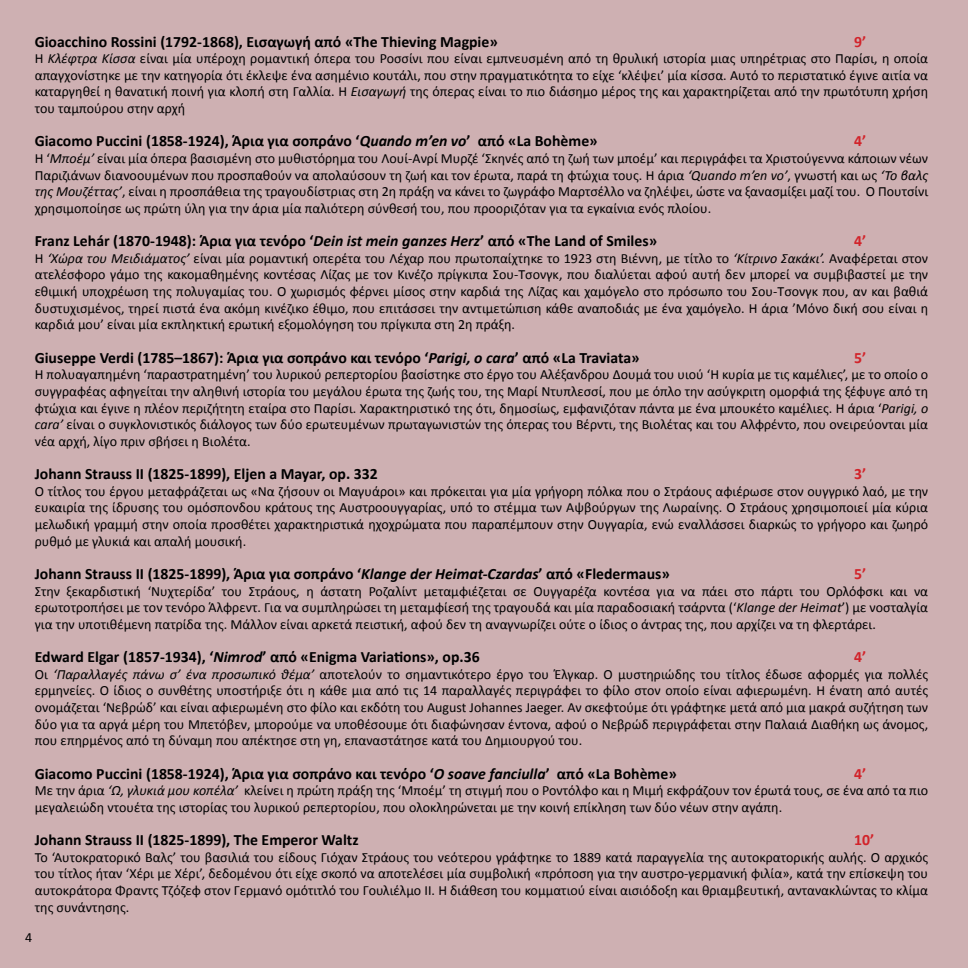
<style>
.page{position:relative;width:968px;height:968px;background:#fff}
.page>*{position:absolute;margin:0;border:0;box-sizing:border-box;transform-origin:0 0}
.t1{font:700 15.75px "Calibri";color:#000}
.t2{font:700 15.75px "Calibri";color:#d2232a}
.t3{font:14px/16.6px "Calibri";color:#000;text-align:justify}
.s1{font-style:italic}
</style>
<div class="page">
<div style="left:0;top:0;width:967px;height:967px;background:#ceb0b2"></div>
<p class="t1" style="left:35px;top:30px;width:464px">Gioacchino Rossini (1792-1868), Εισαγωγή από «The Thieving Magpie»</p>
<p class="t2" style="left:854px;top:30px;width:14px">9’</p>
<p class="t3" style="left:35px;top:50px;width:894px">Η <span class="s1">Κλέφτρα Κίσσα</span> είναι μία υπέροχη ρομαντική όπερα του Ροσσίνι που είναι εμπνευσμένη από τη θρυλική ιστορία μιας υπηρέτριας στο Παρίσι, η οποία απαγχονίστηκε με την κατηγορία ότι έκλεψε ένα ασημένιο κουτάλι, που στην πραγματικότητα το είχε ‘κλέψει’ μία κίσσα. Αυτό το περιστατικό έγινε αιτία να καταργηθεί η θανατική ποινή για κλοπή στη Γαλλία. Η <span class="s1">Εισαγωγή</span> της όπερας είναι το πιο διάσημο μέρος της και χαρακτηρίζεται από την πρωτότυπη χρήση του ταμπούρου στην αρχή</p>
<p class="t1" style="left:35px;top:130px;width:564px">Giacomo Puccini (1858-1924), Άρια για σοπράνο ‘<span class="s1">Quando m’en vo</span>’ από «La Βohème»</p>
<p class="t2" style="left:854px;top:130px;width:14px">4’</p>
<p class="t3" style="left:35px;top:150px;width:894px">Η ‘<span class="s1">Μποέμ’</span> είναι μία όπερα βασισμένη στο μυθιστόρημα του Λουί-Ανρί Μυρζέ ‘Σκηνές από τη ζωή των μποέμ’ και περιγράφει τα Χριστούγεννα κάποιων νέων Παριζιάνων διανοουμένων που προσπαθούν να απολαύσουν τη ζωή και τον έρωτα, παρά τη φτώχια τους. Η άρια <span class="s1">‘Quando m’en vo’</span>, γνωστή και ως <span class="s1">‘Το βαλς της Μουζέττας’</span>, είναι η προσπάθεια της τραγουδίστριας στη 2η πράξη να κάνει το ζωγράφο Μαρτσέλλο να ζηλέψει, ώστε να ξανασμίξει μαζί του. Ο Πουτσίνι χρησιμοποίησε ως πρώτη ύλη για την άρια μία παλιότερη σύνθεσή του, που προοριζόταν για τα εγκαίνια ενός πλοίου.</p>
<p class="t1" style="left:35px;top:230px;width:623px">Franz Lehár (1870-1948): Άρια για τενόρο ‘<span class="s1">Dein ist mein ganzes Herz</span>’ από «The Land of Smiles»</p>
<p class="t2" style="left:854px;top:230px;width:14px">4’</p>
<p class="t3" style="left:35px;top:249px;width:894px">Η <span class="s1">‘Χώρα του Μειδιάματος’</span> είναι μία ρομαντική οπερέτα του Λέχαρ που πρωτοπαίχτηκε το 1923 στη Βιέννη, με τίτλο το <span class="s1">‘Κίτρινο Σακάκι’.</span> Αναφέρεται στον ατελέσφορο γάμο της κακομαθημένης κοντέσας Λίζας με τον Κινέζο πρίγκιπα Σου-Τσονγκ, που διαλύεται αφού αυτή δεν μπορεί να συμβιβαστεί με την εθιμική υποχρέωση της πολυγαμίας του. Ο χωρισμός φέρνει μίσος στην καρδιά της Λίζας και χαμόγελο στο πρόσωπο του Σου-Τσονγκ που, αν και βαθιά δυστυχισμένος, τηρεί πιστά ένα ακόμη κινέζικο έθιμο, που επιτάσσει την αντιμετώπιση κάθε αναποδιάς με ένα χαμόγελο. Η άρια ’Μόνο δική σου είναι η καρδιά μου’ είναι μία εκπληκτική ερωτική εξομολόγηση του πρίγκιπα στη 2η πράξη.</p>
<p class="t1" style="left:35px;top:346px;width:606px">Giuseppe Verdi (1785–1867): Άρια για σοπράνο και τενόρο ‘<span class="s1">Parigi, o cara</span>’ από «La Traviata»</p>
<p class="t2" style="left:854px;top:346px;width:14px">5’</p>
<p class="t3" style="left:35px;top:366px;width:894px">Η πολυαγαπημένη ‘παραστρατημένη’ του λυρικού ρεπερτορίου βασίστηκε στο έργο του Αλέξανδρου Δουμά του υιού ‘Η κυρία με τις καμέλιες’, με το οποίο ο συγγραφέας αφηγείται την αληθινή ιστορία του μεγάλου έρωτα της ζωής του, της Μαρί Ντυπλεσσί, που με όπλο την ασύγκριτη ομορφιά της ξέφυγε από τη φτώχια και έγινε η πλέον περιζήτητη εταίρα στο Παρίσι. Χαρακτηριστικό της ότι, δημοσίως, εμφανιζόταν πάντα με ένα μπουκέτο καμέλιες. Η άρια ‘<span class="s1">Parigi, o cara’</span> είναι ο συγκλονιστικός διάλογος των δύο ερωτευμένων πρωταγωνιστών της όπερας του Βέρντι, της Βιολέτας και του Αλφρέντο, που ονειρεύονται μία νέα αρχή, λίγο πριν σβήσει η Βιολέτα.</p>
<p class="t1" style="left:35px;top:462px;width:344px">Johann Strauss ΙΙ (1825-1899), Eljen a Mayar, op. 332</p>
<p class="t2" style="left:854px;top:462px;width:14px">3’</p>
<p class="t3" style="left:35px;top:482px;width:894px">Ο τίτλος του έργου μεταφράζεται ως «Να ζήσουν οι Μαγυάροι» και πρόκειται για μία γρήγορη πόλκα που ο Στράους αφιέρωσε στον ουγγρικό λαό, με την ευκαιρία της ίδρυσης του ομόσπονδου κράτους της Αυστροουγγαρίας, υπό το στέμμα των Αψβούργων της Λωραίνης. Ο Στράους χρησιμοποιεί μία κύρια μελωδική γραμμή στην οποία προσθέτει χαρακτηριστικά ηχοχρώματα που παραπέμπουν στην Ουγγαρία, ενώ εναλλάσσει διαρκώς το γρήγορο και ζωηρό ρυθμό με γλυκιά και απαλή μουσική.</p>
<p class="t1" style="left:35px;top:562px;width:636px">Johann Strauss ΙΙ (1825-1899), Άρια για σοπράνο ‘<span class="s1">Klange der Heimat-Czardas</span>’ από «Fledermaus»</p>
<p class="t2" style="left:854px;top:562px;width:14px">5’</p>
<p class="t3" style="left:35px;top:582px;width:894px">Στην ξεκαρδιστική ‘Νυχτερίδα’ του Στράους, η άστατη Ροζαλίντ μεταμφιέζεται σε Ουγγαρέζα κοντέσα για να πάει στο πάρτι του Ορλόφσκι και να ερωτοτροπήσει με τον τενόρο Άλφρεντ. Για να συμπληρώσει τη μεταμφίεσή της τραγουδά και μία παραδοσιακή τσάρντα (‘<span class="s1">Klange der Heimat</span>’) με νοσταλγία για την υποτιθέμενη πατρίδα της. Μάλλον είναι αρκετά πειστική, αφού δεν τη αναγνωρίζει ούτε ο ίδιος ο άντρας της, που αρχίζει να τη φλερτάρει.</p>
<p class="t1" style="left:35px;top:645px;width:446px">Edward Elgar (1857-1934), ‘<span class="s1">Nimrod</span>’ από «Enigma Variations», op.36</p>
<p class="t2" style="left:854px;top:645px;width:14px">4’</p>
<p class="t3" style="left:35px;top:665px;width:894px">Οι <span class="s1">‘Παραλλαγές πάνω σ’ ένα προσωπικό θέμα’</span> αποτελούν το σημαντικότερο έργο του Έλγκαρ. Ο μυστηριώδης του τίτλος έδωσε αφορμές για πολλές ερμηνείες. Ο ίδιος ο συνθέτης υποστήριξε ότι η κάθε μια από τις 14 παραλλαγές περιγράφει το φίλο στον οποίο είναι αφιερωμένη. Η ένατη από αυτές ονομάζεται ‘Νεβρώδ’ και είναι αφιερωμένη στο φίλο και εκδότη του August Johannes Jaeger. Αν σκεφτούμε ότι γράφτηκε μετά από μια μακρά συζήτηση των δύο για τα αργά μέρη του Μπετόβεν, μπορούμε να υποθέσουμε ότι διαφώνησαν έντονα, αφού ο Νεβρώδ περιγράφεται στην Παλαιά Διαθήκη ως άνομος, που επηρμένος από τη δύναμη που απέκτησε στη γη, επαναστάτησε κατά του Δημιουργού του.</p>
<p class="t1" style="left:35px;top:762px;width:643px">Giacomo Puccini (1858-1924), Άρια για σοπράνο και τενόρο ‘<span class="s1">O soave fanciulla</span>’ από «La Βohème»</p>
<p class="t2" style="left:854px;top:762px;width:14px">4’</p>
<p class="t3" style="left:35px;top:781px;width:894px">Με την άρια <span class="s1">‘Ω, γλυκιά μου κοπέλα’</span> κλείνει η πρώτη πράξη της ‘Μποέμ’ τη στιγμή που ο Ροντόλφο και η Μιμή εκφράζουν τον έρωτά τους, σε ένα από τα πιο μεγαλειώδη ντουέτα της ιστορίας του λυρικού ρεπερτορίου, που ολοκληρώνεται με την κοινή επίκληση των δύο νέων στην αγάπη.</p>
<p class="t1" style="left:35px;top:828px;width:325px">Johann Strauss ΙΙ (1825-1899), The Emperor Waltz</p>
<p class="t2" style="left:854px;top:828px;width:22px">10’</p>
<p class="t3" style="left:35px;top:848px;width:894px">Το ‘Αυτοκρατορικό Βαλς’ του βασιλιά του είδους Γιόχαν Στράους του νεότερου γράφτηκε το 1889 κατά παραγγελία της αυτοκρατορικής αυλής. Ο αρχικός του τίτλος ήταν ‘Χέρι με Χέρι’, δεδομένου ότι είχε σκοπό να αποτελέσει μία συμβολική «πρόποση για την αυστρο-γερμανική φιλία», κατά την επίσκεψη του αυτοκράτορα Φραντς Τζόζεφ στον Γερμανό ομότιτλό του Γουλιέλμο ΙΙ. Η διάθεση του κομματιού είναι αισιόδοξη και θριαμβευτική, αντανακλώντας το κλίμα της συνάντησης.</p>
<p class="t3" style="left:25px;top:928px;width:9px">4</p>
</div>
